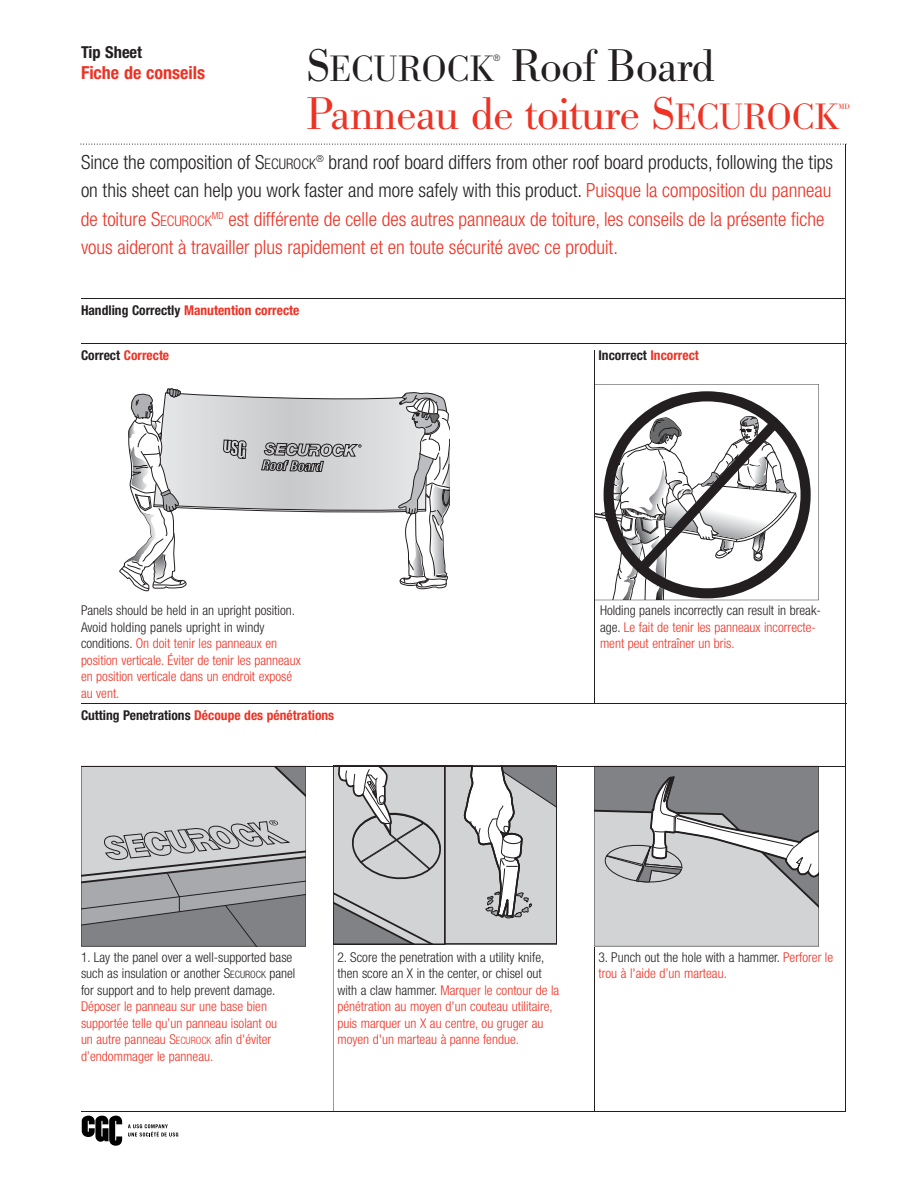
<style>
.page{position:relative;width:918px;height:1188px;background:#fff}
.page>*{position:absolute;margin:0;border:0;box-sizing:border-box;transform-origin:0 0}
.t1{font:300 45px/48px "Bodoni BE";letter-spacing:-.025em;color:#ee3224}
.t2{font:300 36px "Bodoni BE";letter-spacing:-.005em;color:#231f20}
.t3{font:300 condensed 19.5px/28.5px "Helvetica Neue";color:#ee3224}
.t4{font:700 condensed 18px "Helvetica Neue";color:#ee3224}
.t5{font:700 condensed 16.5px "Helvetica Neue";color:#231f20}
.t6{font:300 condensed 13.5px/16.5px "Helvetica Neue";color:#ee3224}
.t7{font:300 condensed 13.5px/16.5px "Helvetica Neue";color:#231f20}
.t8{font:700 condensed 13.5px "Helvetica Neue";color:#ee3224}
.t9{font:700 condensed 13.5px "Helvetica Neue";color:#231f20}
.t10{font:300 condensed 9px "Helvetica Neue";color:#231f20}
.t11{font:300 7.5px "Bodoni BE";color:#ee3224}
.s1{font-size:45px}
.s2{color:#231f20}
.s3{font-size:36px}
.s4{font-size:14.7px;color:#231f20}
.s5{font-size:14.7px}
.s6{color:#ee3224}
.s7{font-size:10.2px}
</style>
<div class="page">
<svg style="left:595px;top:384px;width:224px;height:216px"></svg>
<hr style="left:81px;top:343px;width:765px;height:1px;background:#231f20">
<hr style="left:81px;top:703px;width:765px;height:1px;background:#231f20">
<hr style="left:81px;top:298px;width:765px;height:1px;background:#231f20">
<svg style="left:80px;top:143px;width:767px;height:2px"></svg>
<hr style="left:846px;top:144px;width:1px;height:968px;background:#231f20">
<hr style="left:81px;top:1111px;width:765px;height:1px;background:#231f20">
<svg style="left:119px;top:388px;width:331px;height:203px"></svg>
<hr style="left:594px;top:350px;width:1px;height:354px;background:#231f20">
<hr style="left:333px;top:766px;width:1px;height:346px;background:#231f20">
<hr style="left:594px;top:767px;width:1px;height:345px;background:#231f20">
<svg style="left:81px;top:767px;width:225px;height:179px;background:#abacae"></svg>
<svg style="left:594px;top:767px;width:225px;height:179px;background:#b0b2b3"></svg>
<svg style="left:335px;top:768px;width:108px;height:174px;background:#c0c1c2"></svg>
<div style="left:445px;top:766px;width:112px;height:178px;background:#d1d3d4"></div>
<svg style="left:463px;top:768px;width:92px;height:151px"></svg>
<div style="left:445px;top:766px;width:112px;height:178px;border:1px solid #231f20"></div>
<div style="left:333px;top:766px;width:112px;height:179px;border:1px solid #231f20"></div>
<hr style="left:81px;top:766px;width:764px;height:1px;background:#231f20">
<svg style="left:82px;top:1116px;width:40px;height:30px"></svg>
<svg style="left:128px;top:1124px;width:50px;height:13px"></svg>
<p class="t5" style="left:81px;top:46px;width:63px">Tip Sheet</p>
<h3 class="t4" style="left:81px;top:67px;width:126px">Fiche de conseils</h3>
<h2 class="t2" style="left:306px;top:55px;width:190px"><span class="s1">S</span>ECUROCK</h2>
<p class="t10" style="left:493px;top:55px;width:9px">®</p>
<h1 class="t1" style="left:306px;top:47px;width:535px;text-indent:205px"><span class="s2">Roof Board<br></span>Panneau de toiture S<span class="s3">ECUROCK</span></h1>
<p class="t11" style="left:838px;top:104px;width:13px">MD</p>
<p class="t3" style="left:81px;top:149px;width:754px"><span class="s2">Since the composition of S</span><span class="s4">ECUROCK</span><sup>®</sup> <span class="s2">brand roof board differs from other roof board products, following the tips on this sheet can help you work faster and more safely with this product.</span> Puisque la composition du panneau de toiture S<span class="s5">ECUROCK</span><sup>MD</sup> est différente de celle des autres panneaux de toiture, les conseils de la présente fiche vous aideront à travailler plus rapidement et en toute sécurité avec ce produit.</p>
<p class="t8" style="left:81px;top:306px;width:220px"><span class="s2">Handling Correctly</span> Manutention correcte</p>
<p class="t8" style="left:81px;top:351px;width:90px"><span class="s2">Correct</span> Correcte</p>
<p class="t9" style="left:598px;top:351px;width:102px">Incorrect <span class="s6">Incorrect</span></p>
<p class="t6" style="left:81px;top:603px;width:221px"><span class="s2">Panels should be held in an upright position.<br>Avoid holding panels upright in windy conditions.</span> On doit tenir les panneaux en position verticale. Éviter de tenir les panneaux en position verticale dans un endroit exposé au vent.</p>
<p class="t8" style="left:81px;top:711px;width:255px"><span class="s2">Cutting Penetrations</span> Découpe des pénétrations</p>
<p class="t6" style="left:600px;top:603px;width:223px"><span class="s2">Holding panels incorrectly can result in break&shy;age.</span> Le fait de tenir les panneaux incorrecte&shy;ment peut entraîner un bris.</p>
<p class="t7" style="left:81px;top:950px;width:216px">1. Lay the panel over a well-supported base such as insulation or another S<span class="s7">ECUROCK</span> panel for support and to help prevent damage.</p>
<p class="t6" style="left:81px;top:999px;width:198px">Déposer le panneau sur une base bien supportée telle qu’un panneau isolant ou un autre panneau S<span class="s7">ECUROCK</span> afin d'éviter d’endommager le panneau.</p>
<p class="t6" style="left:337px;top:950px;width:223px"><span class="s2">2. Score the penetration with a utility knife, then score an X in the center, or chisel out with a claw hammer.</span> Marquer le contour de la pénétration au moyen d'un couteau utilitaire, puis marquer un X au centre, ou gruger au moyen d'un marteau à panne fendue.</p>
<p class="t6" style="left:598px;top:950px;width:236px"><span class="s2">3. Punch out the hole with a hammer.</span> Perforer le trou à l'aide d’un marteau.</p>
</div>
